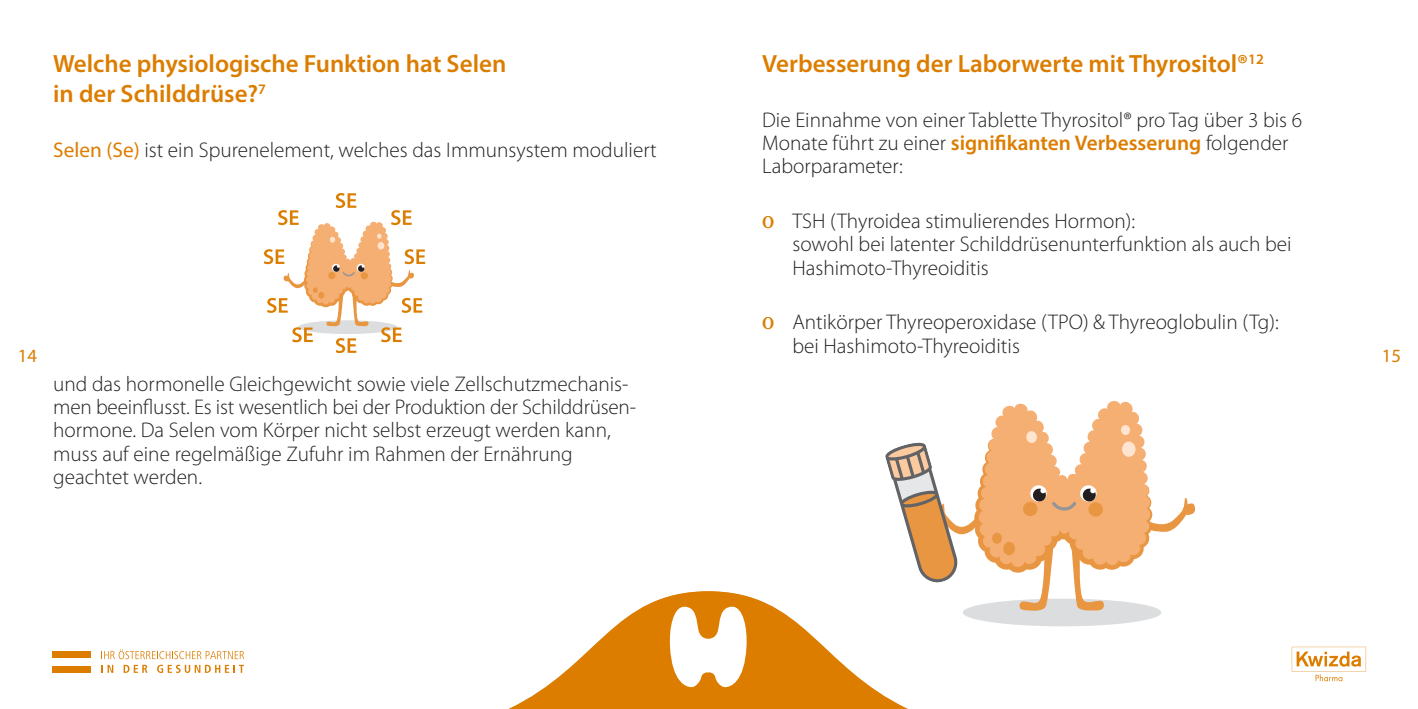
<style>
.page{position:relative;width:1418px;height:709px;background:#fff}
.page>*{position:absolute;margin:0;border:0;box-sizing:border-box;transform-origin:0 0}
.t1{font:600 25px/30px "Myriad Pro";color:#dc7d00}
.t2{font:300 21.25px/23.5px "Myriad Pro";color:#231f20}
.t3{font:18.75px "Myriad Pro";color:#dc7d00}
.s1{font-weight:600;color:#dc7d00}
.s2{font-family:"Khmer MN";font-weight:700;font-size:20px;color:#dc7d00}
.s3{font-weight:400;color:#dc7d00}
</style>
<div class="page">
<svg style="left:264px;top:193px;width:161px;height:160px"></svg>
<svg style="left:1291px;top:647px;width:74px;height:34px"></svg>
<div style="left:53px;top:651px;width:38px;height:7px;background:#dc7d00"></div>
<div style="left:53px;top:666px;width:38px;height:7px;background:#dc7d00"></div>
<svg style="left:101px;top:649px;width:143px;height:24px"></svg>
<svg style="left:508px;top:591px;width:465px;height:118px"></svg>
<svg style="left:669px;top:606px;width:78px;height:81px"></svg>
<div style="left:962px;top:598px;width:199px;height:28px;background:#dcdddf;border-radius:50%"></div>
<svg style="left:884px;top:401px;width:311px;height:212px"></svg>
<p class="t1" style="left:762px;top:48px;width:503px">Verbesserung der Laborwerte mit Thyrositol®<sup>12</sup></p>
<p class="t2" style="left:762px;top:107px;width:541px">Die Einnahme von einer Tablette Thyrositol® pro Tag über 3 bis 6<br>Monate führt zu einer <span class="s1">signifikanten Verbesserung</span> folgender<br>Laborparameter:</p>
<p class="t2" style="left:792px;top:209px;width:500px;text-indent:-30px"><span class="s2">O</span> TSH (Thyroidea stimulierendes Hormon):<br>sowohl bei latenter Schilddrüsenunterfunktion als auch bei<br>Hashimoto-Thyreoiditis</p>
<p class="t2" style="left:792px;top:310px;width:488px;text-indent:-30px"><span class="s2">O</span> Antikörper Thyreoperoxidase (TPO) &amp; Thyreoglobulin (Tg): bei Hashimoto-Thyreoiditis</p>
<p class="t1" style="left:53px;top:48px;width:454px">Welche physiologische Funktion hat Selen in der Schilddrüse?<sup>7</sup></p>
<p class="t2" style="left:53px;top:137px;width:605px"><span class="s3">Selen (Se)</span> ist ein Spurenelement, welches das Immunsystem moduliert</p>
<p class="t3" style="left:18px;top:344px;width:21px">14</p>
<p class="t3" style="left:1381px;top:344px;width:21px">15</p>
<p class="t2" style="left:53px;top:371px;width:584px">und das hormonelle Gleichgewicht sowie viele Zellschutzmechanis&shy;men beeinflusst. Es ist wesentlich bei der Produktion der Schilddrüsen&shy;hormone. Da Selen vom Körper nicht selbst erzeugt werden kann, muss auf eine regelmäßige Zufuhr im Rahmen der Ernährung geachtet werden.</p>
</div>
